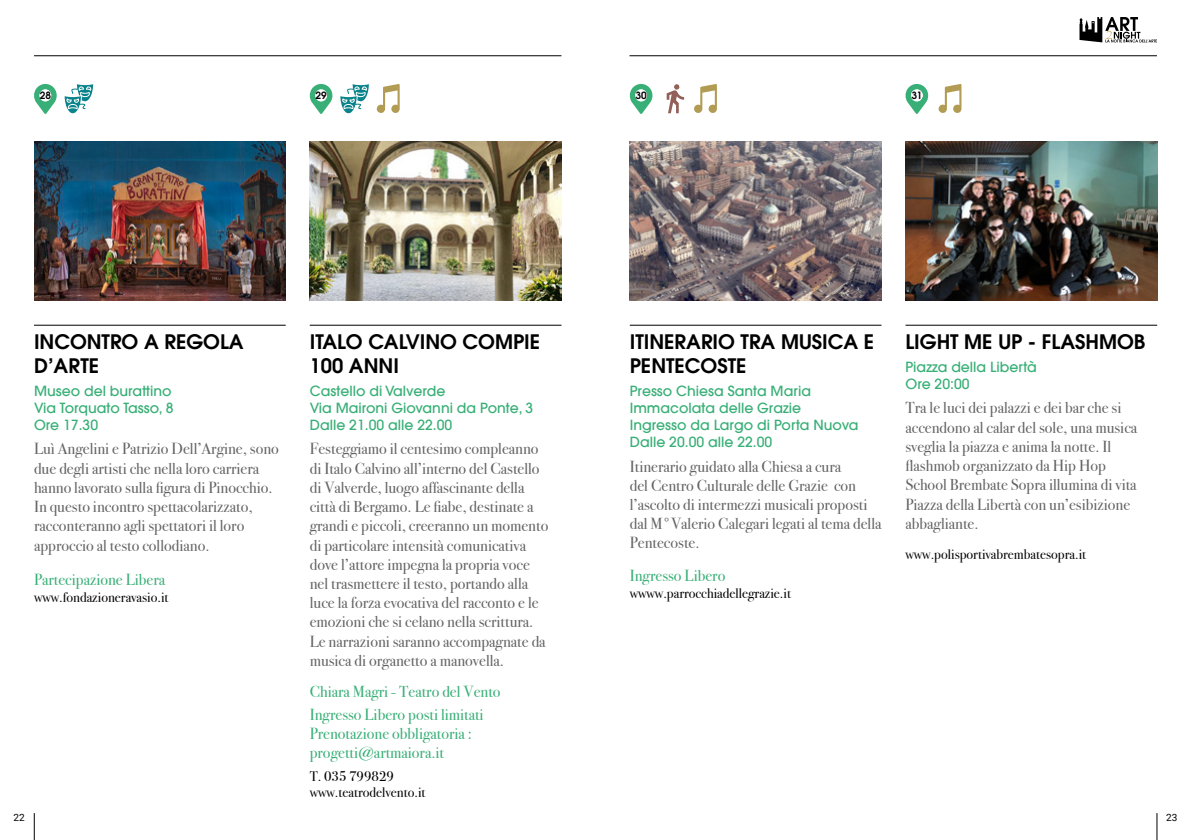
<style>
.page{position:relative;width:1191px;height:840px;background:#fff}
.page>*{position:absolute;margin:0;border:0;box-sizing:border-box;transform-origin:0 0}
.t1{font:600 20px/24px "Avant Garde LT";color:#000}
.t2{font:16px/19.2px "Bodoni Svty Two ITCTT";color:#646363}
.t3{font:16px/19.2px "Bodoni Svty Two ITCTT";color:#37af76}
.t4{font:500 14px/17px "Avant Garde LT";color:#37af76}
.t5{font:14px/16.8px "Bodoni Svty Two ITCTT";color:#000}
.t6{font:600 10px "Avant Garde LT";color:#000}
.t7{font:10px "Roboto";color:#000}
</style>
<div class="page">
<svg style="left:1079px;top:17px;width:78px;height:25px"></svg>
<hr style="left:34px;top:55px;width:527px;height:1px;background:#000">
<hr style="left:629px;top:55px;width:528px;height:1px;background:#000">
<svg style="left:34px;top:813px;width:1px;height:26px"></svg>
<svg style="left:1156px;top:813px;width:1px;height:26px"></svg>
<img style="left:905px;top:142px;width:252px;height:158px">
<hr style="left:905px;top:325px;width:252px;height:1px;background:#000">
<svg style="left:905px;top:84px;width:24px;height:30px"></svg>
<div style="left:911px;top:89px;width:11px;height:12px;background:#fff;border-radius:50%"></div>
<img style="left:630px;top:142px;width:251px;height:158px">
<hr style="left:630px;top:325px;width:251px;height:1px;background:#000">
<svg style="left:629px;top:84px;width:24px;height:30px"></svg>
<div style="left:635px;top:89px;width:12px;height:12px;background:#fff;border-radius:50%"></div>
<svg style="left:666px;top:84px;width:18px;height:29px"></svg>
<svg style="left:694px;top:84px;width:23px;height:29px"></svg>
<svg style="left:938px;top:84px;width:23px;height:29px"></svg>
<svg style="left:376px;top:84px;width:24px;height:29px"></svg>
<img style="left:34px;top:142px;width:252px;height:158px">
<img style="left:310px;top:142px;width:251px;height:158px">
<hr style="left:34px;top:325px;width:252px;height:1px;background:#000">
<hr style="left:310px;top:325px;width:251px;height:1px;background:#000">
<svg style="left:34px;top:84px;width:23px;height:30px"></svg>
<div style="left:40px;top:89px;width:11px;height:12px;background:#fff;border-radius:50%"></div>
<svg style="left:309px;top:84px;width:24px;height:30px"></svg>
<div style="left:315px;top:89px;width:12px;height:12px;background:#fff;border-radius:50%"></div>
<svg style="left:65px;top:84px;width:28px;height:30px"></svg>
<svg style="left:340px;top:84px;width:29px;height:30px"></svg>
<p class="t6" style="left:40px;top:88px;width:13px">28</p>
<p class="t6" style="left:315px;top:88px;width:13px">29</p>
<p class="t6" style="left:635px;top:88px;width:13px">30</p>
<p class="t6" style="left:911px;top:88px;width:12px">31</p>
<p class="t1" style="left:34px;top:329px;width:211px">INCONTRO A REGOLA<br>D’ARTE</p>
<p class="t4" style="left:34px;top:382px;width:141px">Museo del burattino<br>Via Torquato Tasso, 8<br>Ore 17.30</p>
<p class="t2" style="left:34px;top:437px;width:246px">Luì Angelini e Patrizio Dell’Argine, sono due degli artisti che nella loro carriera hanno lavorato sulla figura di Pinocchio.<br>In questo incontro spettacolarizzato, racconteranno agli spettatori il loro approccio al testo collodiano.</p>
<p class="t3" style="left:34px;top:568px;width:133px">Partecipazione Libera</p>
<p class="t5" style="left:34px;top:587px;width:136px">www.fondazioneravasio.it</p>
<p class="t1" style="left:310px;top:329px;width:232px">ITALO CALVINO COMPIE<br>100 ANNI</p>
<p class="t4" style="left:310px;top:382px;width:225px">Castello di Valverde<br>Via Maironi Giovanni da Ponte, 3<br>Dalle 21.00 alle 22.00</p>
<p class="t2" style="left:310px;top:437px;width:240px">Festeggiamo il centesimo compleanno di Italo Calvino all’interno del Castello di Valverde, luogo affascinante della città di Bergamo. Le fiabe, destinate a grandi e piccoli, creeranno un momento di particolare intensità comunicativa dove l’attore impegna la propria voce nel trasmettere il testo, portando alla luce la forza evocativa del racconto e le emozioni che si celano nella scrittura.<br>Le narrazioni saranno accompagnate da musica di organetto a manovella.</p>
<p class="t3" style="left:310px;top:679px;width:192px">Chiara Magri - Teatro del Vento</p>
<p class="t3" style="left:310px;top:702px;width:175px">Ingresso Libero posti limitati<br>Prenotazione obbligatoria : progetti@artmaiora.it</p>
<p class="t5" style="left:310px;top:765px;width:117px">T. 035 799829 www.teatrodelvento.it</p>
<p class="t1" style="left:630px;top:329px;width:246px">ITINERARIO TRA MUSICA E<br>PENTECOSTE</p>
<p class="t4" style="left:630px;top:382px;width:230px">Presso Chiesa Santa Maria<br>Immacolata delle Grazie<br>Ingresso da Largo di Porta Nuova<br>Dalle 20.00 alle 22.00</p>
<p class="t2" style="left:630px;top:454px;width:253px">Itinerario guidato alla Chiesa a cura<br>del Centro Culturale delle Grazie con l’ascolto di intermezzi musicali proposti dal M°Valerio Calegari legati al tema della Pentecoste.</p>
<p class="t3" style="left:630px;top:564px;width:97px">Ingresso Libero</p>
<p class="t5" style="left:630px;top:583px;width:163px">wwww.parrocchiadellegrazie.it</p>
<p class="t1" style="left:905px;top:329px;width:241px">LIGHT ME UP - FLASHMOB</p>
<p class="t4" style="left:905px;top:358px;width:133px">Piazza della Libertà<br>Ore 20:00</p>
<p class="t2" style="left:905px;top:396px;width:233px">Tra le luci dei palazzi e dei bar che si accendono al calar del sole, una musica sveglia la piazza e anima la notte. Il flashmob organizzato da Hip Hop School Brembate Sopra illumina di vita Piazza della Libertà con un’esibizione abbagliante.</p>
<p class="t5" style="left:905px;top:544px;width:182px">www.polisportivabrembatesopra.it</p>
<p class="t7" style="left:14px;top:810px;width:13px">22</p>
<p class="t7" style="left:1166px;top:810px;width:13px">23</p>
</div>
